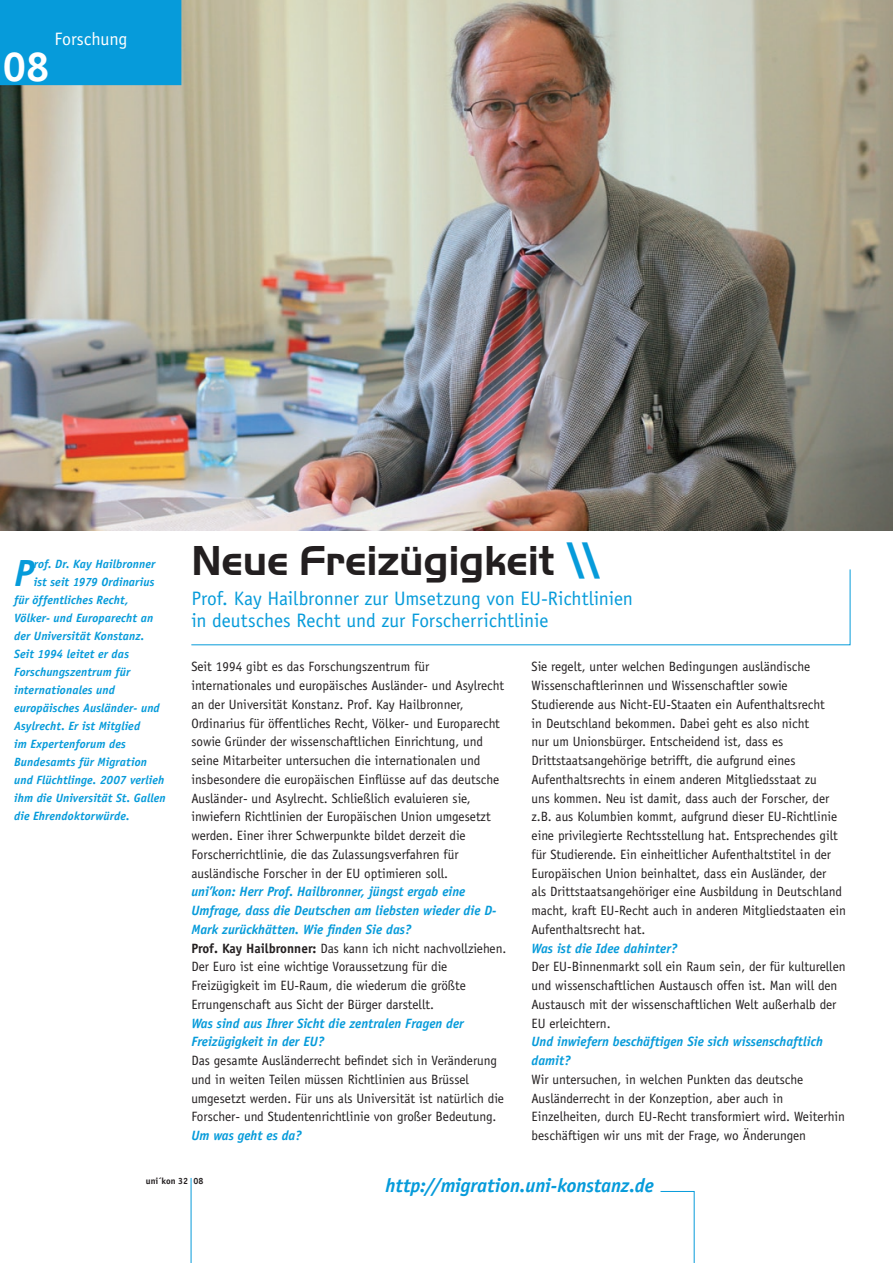
<style>
.page{position:relative;width:893px;height:1263px;background:#fff}
.page>*{position:absolute;margin:0;border:0;box-sizing:border-box;transform-origin:0 0}
.t1{font:700 43.5px "Handel Gothic EF";letter-spacing:-.01em;color:#231f20}
.t2{font:700 42px "Officina Sans Std";color:#fff}
.t3{font:italic 700 37.95px "Officina Sans Std";color:#069bda}
.t4{font:19.5px/22.5px "Officina Sans Std";letter-spacing:-.005em;color:#069bda}
.t5{font:italic 700 19.5px "Officina Sans Std";letter-spacing:-.01em;color:#069bda}
.t6{font:18px "Officina Sans Std";color:#fff}
.t7{font:13.5px/18.8px "Officina Sans Std";color:#231f20}
.t8{font:italic 700 13.5px/18.8px "Officina Sans Std";color:#069bda}
.t9{font:italic 700 12px "Officina Sans Std";letter-spacing:.005em;color:#069bda}
.t10{font:700 9px "Officina Sans Std";color:#231f20}
.s1{color:#069bda}
.s2{font-weight:700;font-style:italic;color:#069bda}
.s3{font-weight:700}
</style>
<div class="page">
<svg style="left:191px;top:569px;width:660px;height:76px"></svg>
<svg style="left:660px;top:1191px;width:35px;height:72px"></svg>
<img style="left:0;top:0;width:893px;height:530px">
<div style="left:0;top:0;width:181px;height:85px;background:#069bda"></div>
<hr style="left:191px;top:1178px;width:1px;height:85px;background:#069bda">
<h2 class="t2" style="left:3px;top:41px;width:25px">0</h2>
<h3 class="t6" style="left:54px;top:28px;width:75px">Forschung</h3>
<h3 class="t3" style="left:14px;top:550px;width:21px">P</h3>
<p class="t9" style="left:34px;top:557px;width:123px">rof. Dr. Kay Hailbronner</p>
<p class="t9" style="left:34px;top:575px;width:122px">ist seit 1979 Ordinarius</p>
<p class="t9" style="left:14px;top:593px;width:116px">für öffentliches Recht,</p>
<p class="t9" style="left:14px;top:611px;width:141px">Völker- und Europarecht an</p>
<p class="t9" style="left:14px;top:629px;width:132px">der Universität Konstanz.</p>
<p class="t9" style="left:14px;top:647px;width:116px">Seit 1994 leitet er das</p>
<p class="t9" style="left:14px;top:665px;width:118px">Forschungszentrum für</p>
<p class="t9" style="left:14px;top:683px;width:102px">internationales und</p>
<p class="t9" style="left:14px;top:701px;width:147px">europäisches Ausländer- und</p>
<p class="t9" style="left:14px;top:719px;width:128px">Asylrecht. Er ist Mitglied</p>
<p class="t9" style="left:14px;top:737px;width:113px">im Expertenforum des</p>
<p class="t9" style="left:14px;top:755px;width:134px">Bundesamts für Migration</p>
<p class="t9" style="left:14px;top:773px;width:152px">und Flüchtlinge. 2007 verlieh</p>
<p class="t9" style="left:14px;top:791px;width:153px">ihm die Universität St. Gallen</p>
<p class="t9" style="left:14px;top:809px;width:117px">die Ehrendoktorwürde.</p>
<h1 class="t1" style="left:191px;top:535px;width:412px">Neue Freizügigkeit <span class="s1">\\</span></h1>
<h3 class="t4" style="left:191px;top:587px;width:443px">Prof. Kay Hailbronner zur Umsetzung von EU-Richtlinien in deutsches Recht und zur Forscherrichtlinie</h3>
<p class="t7" style="left:191px;top:657px;width:314px">Seit 1994 gibt es das Forschungszentrum für internationales und europäisches Ausländer- und Asylrecht an der Universität Konstanz. Prof. Kay Hailbronner, Ordinarius für öffentliches Recht, Völker- und Europarecht sowie Gründer der wissenschaftlichen Einrichtung, und seine Mitarbeiter untersuchen die internationalen und insbesondere die europäischen Einflüsse auf das deutsche Ausländer- und Asylrecht. Schließlich evaluieren sie, inwiefern Richtlinien der Europäischen Union umgesetzt werden. Einer ihrer Schwerpunkte bildet derzeit die Forscherrichtlinie, die das Zulassungsverfahren für ausländische Forscher in der EU optimieren soll.</p>
<p class="t7" style="left:191px;top:882px;width:317px"><span class="s2">uni’kon: Herr Prof. Hailbronner, jüngst ergab eine Umfrage, dass die Deutschen am liebsten wieder die D-Mark zurückhätten. Wie finden Sie das?<br></span><span class="s3">Prof. Kay Hailbronner:</span> Das kann ich nicht nachvollziehen.<br>Der Euro ist eine wichtige Voraussetzung für die Freizügigkeit im EU-Raum, die wiederum die größte Errungenschaft aus Sicht der Bürger darstellt.</p>
<p class="t8" style="left:191px;top:1014px;width:274px">Was sind aus Ihrer Sicht die zentralen Fragen der<br>Freizügigkeit in der EU?</p>
<p class="t7" style="left:191px;top:1051px;width:314px">Das gesamte Ausländerrecht befindet sich in Veränderung und in weiten Teilen müssen Richtlinien aus Brüssel umgesetzt werden. Für uns als Universität ist natürlich die Forscher- und Studentenrichtlinie von großer Bedeutung.</p>
<p class="t8" style="left:191px;top:1126px;width:112px">Um was geht es da?</p>
<p class="t7" style="left:531px;top:657px;width:316px">Sie regelt, unter welchen Bedingungen ausländische Wissenschaftlerinnen und Wissenschaftler sowie Studierende aus Nicht-EU-Staaten ein Aufenthaltsrecht<br>in Deutschland bekommen. Dabei geht es also nicht<br>nur um Unionsbürger. Entscheidend ist, dass es Drittstaatsangehörige betrifft, die aufgrund eines Aufenthaltsrechts in einem anderen Mitgliedsstaat zu<br>uns kommen. Neu ist damit, dass auch der Forscher, der z.B. aus Kolumbien kommt, aufgrund dieser EU-Richtlinie eine privilegierte Rechtsstellung hat. Entsprechendes gilt für Studierende. Ein einheitlicher Aufenthaltstitel in der Europäischen Union beinhaltet, dass ein Ausländer, der<br>als Drittstaatsangehöriger eine Ausbildung in Deutschland macht, kraft EU-Recht auch in anderen Mitgliedstaaten ein Aufenthaltsrecht hat.</p>
<p class="t8" style="left:531px;top:939px;width:147px">Was ist die Idee dahinter?</p>
<p class="t7" style="left:531px;top:957px;width:316px">Der EU-Binnenmarkt soll ein Raum sein, der für kulturellen und wissenschaftlichen Austausch offen ist. Man will den Austausch mit der wissenschaftlichen Welt außerhalb der EU erleichtern.</p>
<p class="t8" style="left:531px;top:1032px;width:293px">Und inwiefern beschäftigen Sie sich wissenschaftlich damit?</p>
<p class="t7" style="left:531px;top:1070px;width:315px">Wir untersuchen, in welchen Punkten das deutsche Ausländerrecht in der Konzeption, aber auch in Einzelheiten, durch EU-Recht transformiert wird. Weiterhin beschäftigen wir uns mit der Frage, wo Änderungen</p>
<p class="t10" style="left:146px;top:1176px;width:59px">uni´kon 32 08</p>
<h3 class="t5" style="left:386px;top:1174px;width:270px">http://migration.uni-konstanz.de</h3>
</div>
